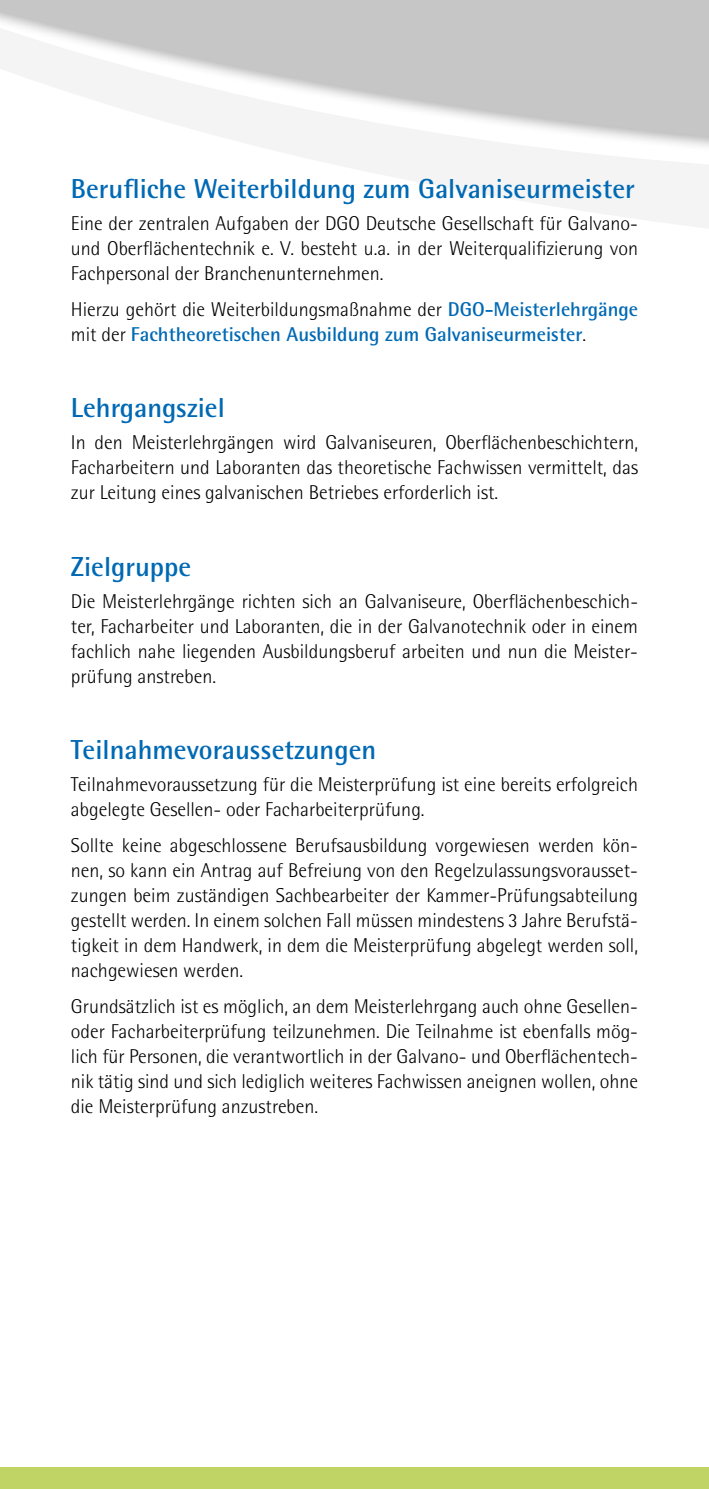
<style>
.page{position:relative;width:709px;height:1489px;background:#fff}
.page>*{position:absolute;margin:0;border:0;box-sizing:border-box;transform-origin:0 0}
.t1{font:700 27.5px "Rotis Semi Sans";color:#0069b4}
.t2{font:300 20px/25px "Rotis Semi Sans";color:#000;text-align:justify}
.t3{font:700 20px/25px "Rotis Semi Sans";color:#0069b4}
.s1{font-weight:300;color:#000}
</style>
<div class="page">
<div style="left:0;top:1467px;width:709px;height:21px;background:#bfd464"></div>
<svg style="left:335px;top:164px;width:374px;height:64px;fill:#f4f4f4"></svg>
<svg style="left:0;top:0;width:709px;height:148px;fill:#c6c6c6"></svg>
<h1 class="t1" style="left:71px;top:172px;width:565px">Berufliche Weiterbildung zum Galvaniseurmeister</h1>
<p class="t2" style="left:71px;top:211px;width:568px">Eine der zentralen Aufgaben der DGO Deutsche Gesellschaft für Galvano&shy;und Oberflächentechnik e. V. besteht u.a. in der Weiterqualifizierung von Fachpersonal der Branchenunternehmen.</p>
<p class="t3" style="left:71px;top:296px;width:568px"><span class="s1">Hierzu gehört die Weiterbildungsmaßnahme der</span> DGO-Meisterlehrgänge <span class="s1">mit der</span> Fachtheoretischen Ausbildung zum Galvaniseurmeister<span class="s1">.</span></p>
<h1 class="t1" style="left:71px;top:391px;width:155px">Lehrgangsziel</h1>
<p class="t2" style="left:71px;top:430px;width:568px">In den Meisterlehrgängen wird Galvaniseuren, Oberflächenbeschichtern, Facharbeitern und Laboranten das theoretische Fachwissen vermittelt, das zur Leitung eines galvanischen Betriebes erforderlich ist.</p>
<h1 class="t1" style="left:71px;top:549px;width:122px">Zielgruppe</h1>
<p class="t2" style="left:71px;top:588px;width:568px">Die Meisterlehrgänge richten sich an Galvaniseure, Oberflächenbeschich&shy;ter, Facharbeiter und Laboranten, die in der Galvanotechnik oder in einem fachlich nahe liegenden Ausbildungsberuf arbeiten und nun die Meister&shy;prüfung anstreben.</p>
<h1 class="t1" style="left:71px;top:732px;width:307px">Teilnahmevoraussetzungen</h1>
<p class="t2" style="left:71px;top:771px;width:568px">Teilnahmevoraussetzung für die Meisterprüfung ist eine bereits erfolgreich abgelegte Gesellen- oder Facharbeiterprüfung.</p>
<p class="t2" style="left:71px;top:832px;width:568px">Sollte keine abgeschlossene Berufsausbildung vorgewiesen werden kön&shy;nen, so kann ein Antrag auf Befreiung von den Regelzulassungsvorausset&shy;zungen beim zuständigen Sachbearbeiter der Kammer-Prüfungsabteilung gestellt werden. In einem solchen Fall müssen mindestens 3 Jahre Berufstä&shy;tigkeit in dem Handwerk, in dem die Meisterprüfung abgelegt werden soll, nachgewiesen werden.</p>
<p class="t2" style="left:71px;top:993px;width:568px">Grundsätzlich ist es möglich, an dem Meisterlehrgang auch ohne Gesellen&shy;oder Facharbeiterprüfung teilzunehmen. Die Teilnahme ist ebenfalls mög&shy;lich für Personen, die verantwortlich in der Galvano- und Oberflächentech&shy;nik tätig sind und sich lediglich weiteres Fachwissen aneignen wollen, ohne die Meisterprüfung anzustreben.</p>
</div>
